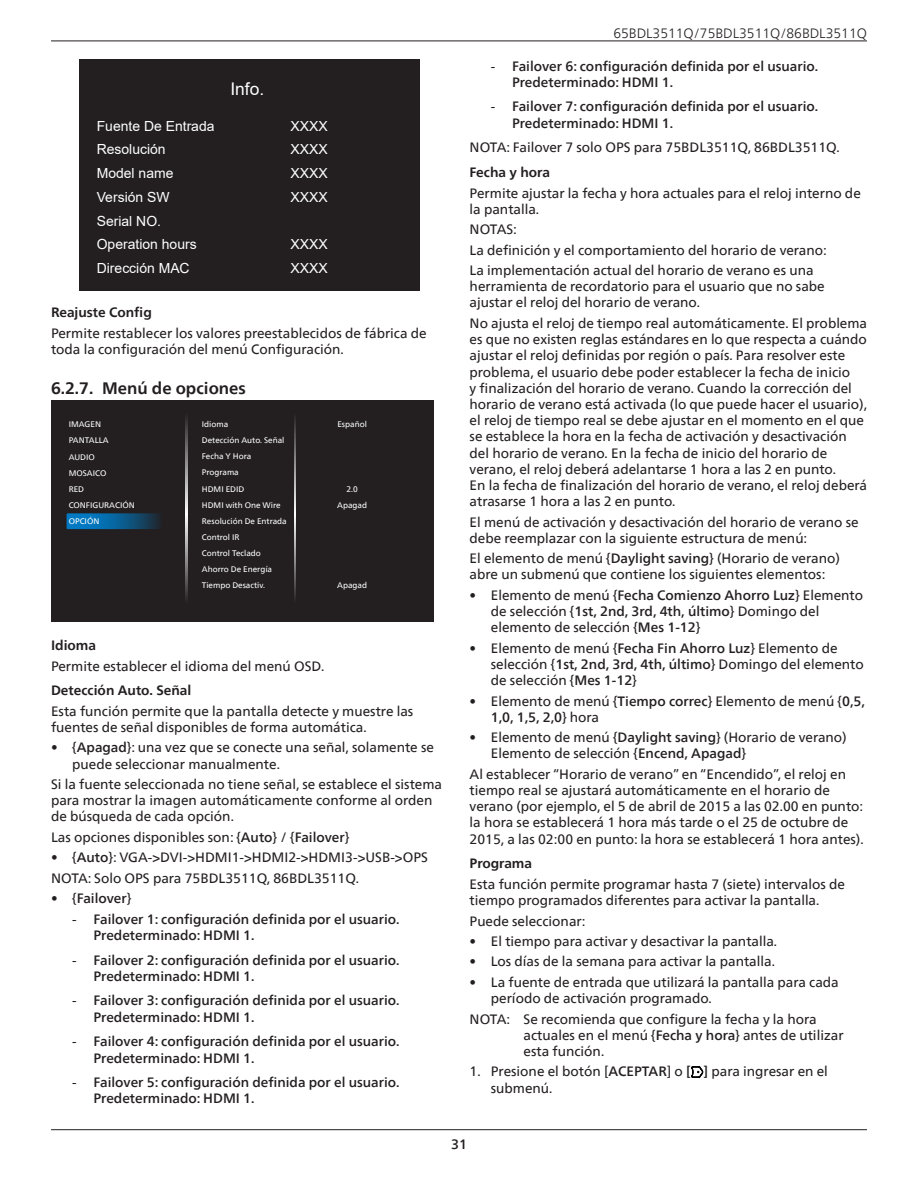
<style>
.page{position:relative;width:918px;height:1188px;background:#fff}
.page>*{position:absolute;margin:0;border:0;box-sizing:border-box;transform-origin:0 0}
.t1{font:17.4px "Arial";color:#fff}
.t2{font:700 16.5px "Neue Frutiger World";color:#231f20}
.t3{font:13.95px/23.7px "Arial";color:#fff}
.Body{font:13.5px/16.2px "Neue Frutiger World";color:#231f20}
.t4{font:500 13.5px/16.2px "Neue Frutiger World";color:#231f20}
.OSD_Item_Bold{font:700 13.5px "Neue Frutiger World";color:#231f20}
.t5{font:300 13.5px "Neue Frutiger World";color:#231f20}
.t6{font:8.1px/16px "Neue Frutiger World";color:#fff}
.s1{font-weight:500}
.s2{font-weight:400}
</style>
<div class="page">
<hr style="left:51px;top:41px;width:816px;height:1px;background:#231f20">
<hr style="left:51px;top:1129px;width:816px;height:1px;background:#231f20">
<div style="left:80px;top:59px;width:340px;height:232px;background:#231f20"></div>
<div style="left:51px;top:400px;width:382px;height:222px;background:#231f20"></div>
<svg style="left:186px;top:417px;width:1px;height:183px"></svg>
<svg style="left:294px;top:417px;width:2px;height:183px"></svg>
<svg style="left:67px;top:513px;width:93px;height:16px"></svg>
<svg style="left:692px;top:1067px;width:11px;height:11px"></svg>
<p class="t1" style="left:230px;top:77px;width:35px">Info.</p>
<p class="t3" style="left:97px;top:114px;width:119px">Fuente De Entrada<br>Resolución<br>Model name<br>Versión SW<br>Serial NO.<br>Operation hours<br>Dirección MAC</p>
<p class="t3" style="left:291px;top:114px;width:39px;text-align:justify">XXXX XXXX XXXX XXXX</p>
<p class="t3" style="left:291px;top:232px;width:39px">XXXX<br>XXXX</p>
<p class="OSD_Item_Bold" style="left:51px;top:301px;width:102px">Reajuste Config</p>
<p class="Body" style="left:51px;top:325px;width:377px">Permite restablecer los valores preestablecidos de fábrica de toda la configuración del menú Configuración.</p>
<p class="t2" style="left:51px;top:374px;width:196px">6.2.7. Menú de opciones</p>
<p class="t6" style="left:337px;top:417px;width:31px">Español</p>
<p class="t6" style="left:202px;top:416px;width:86px">Idioma<br>Detección Auto. Señal<br>Fecha Y Hora<br>Programa<br>HDMI EDID<br>HDMI with One Wire<br>Resolución De Entrada<br>Control IR<br>Control Teclado<br>Ahorro De Energía<br>Tiempo Desactiv.</p>
<p class="t6" style="left:69px;top:417px;width:68px">IMAGEN<br>PANTALLA<br>AUDIO<br>MOSAICO<br>RED<br>CONFIGURACIÓN<br>OPCIÓN</p>
<p class="t6" style="left:337px;top:481px;width:31px;text-align:center">2.0<br>Apagad</p>
<p class="t6" style="left:337px;top:578px;width:31px">Apagad</p>
<p class="OSD_Item_Bold" style="left:51px;top:633px;width:47px">Idioma</p>
<p class="Body" style="left:51px;top:658px;width:275px">Permite establecer el idioma del menú OSD.</p>
<p class="OSD_Item_Bold" style="left:51px;top:679px;width:142px">Detección Auto. Señal</p>
<p class="Body" style="left:51px;top:703px;width:364px">Esta función permite que la pantalla detecte y muestre las fuentes de señal disponibles de forma automática.</p>
<p class="Body" style="left:72px;top:740px;width:363px;text-indent:-21px">• {<span class="s1">Apagad</span>}: una vez que se conecte una señal, solamente se puede seleccionar manualmente.</p>
<p class="Body" style="left:51px;top:776px;width:393px">Si la fuente seleccionada no tiene señal, se establece el sistema para mostrar la imagen automáticamente conforme al orden de búsqueda de cada opción.</p>
<p class="Body" style="left:51px;top:829px;width:300px">Las opciones disponibles son: {<span class="s1">Auto</span>} / {<span class="s1">Failover</span>}</p>
<p class="Body" style="left:51px;top:850px;width:378px">• {<span class="s1">Auto</span>}: VGA-&gt;DVI-&gt;HDMI1-&gt;HDMI2-&gt;HDMI3-&gt;USB-&gt;OPS</p>
<p class="Body" style="left:51px;top:870px;width:309px">NOTA: Solo OPS para 75BDL3511Q, 86BDL3511Q.</p>
<p class="t4" style="left:51px;top:890px;width:82px"><span class="s2">• {</span>Failover<span class="s2">}</span></p>
<p class="t4" style="left:94px;top:911px;width:307px;text-indent:-21px"><span class="s2">-</span> Failover 1: configuración definida por el usuario.<br>Predeterminado: HDMI 1.</p>
<p class="t4" style="left:94px;top:952px;width:307px;text-indent:-21px"><span class="s2">-</span> Failover 2: configuración definida por el usuario.<br>Predeterminado: HDMI 1.</p>
<p class="t4" style="left:94px;top:993px;width:307px;text-indent:-21px"><span class="s2">-</span> Failover 3: configuración definida por el usuario.<br>Predeterminado: HDMI 1.</p>
<p class="t4" style="left:94px;top:1034px;width:307px;text-indent:-21px"><span class="s2">-</span> Failover 4: configuración definida por el usuario.<br>Predeterminado: HDMI 1.</p>
<p class="t4" style="left:94px;top:1074px;width:307px;text-indent:-21px"><span class="s2">-</span> Failover 5: configuración definida por el usuario.<br>Predeterminado: HDMI 1.</p>
<p class="t5" style="left:613px;top:23px;width:255px">65BDL3511Q/75BDL3511Q/86BDL3511Q</p>
<p class="t4" style="left:512px;top:58px;width:307px;text-indent:-21px"><span class="s2">-</span> Failover 6: configuración definida por el usuario.<br>Predeterminado: HDMI 1.</p>
<p class="t4" style="left:512px;top:99px;width:307px;text-indent:-21px"><span class="s2">-</span> Failover 7: configuración definida por el usuario.<br>Predeterminado: HDMI 1.</p>
<p class="Body" style="left:470px;top:140px;width:372px">NOTA: Failover 7 solo OPS para 75BDL3511Q, 86BDL3511Q.</p>
<p class="OSD_Item_Bold" style="left:470px;top:160px;width:82px">Fecha y hora</p>
<p class="Body" style="left:470px;top:185px;width:393px">Permite ajustar la fecha y hora actuales para el reloj interno de la pantalla.</p>
<p class="Body" style="left:470px;top:222px;width:49px">NOTAS:</p>
<p class="Body" style="left:470px;top:242px;width:359px">La definición y el comportamiento del horario de verano:</p>
<p class="Body" style="left:470px;top:263px;width:357px">La implementación actual del horario de verano es una herramienta de recordatorio para el usuario que no sabe ajustar el reloj del horario de verano.</p>
<p class="Body" style="left:470px;top:315px;width:399px">No ajusta el reloj de tiempo real automáticamente. El problema es que no existen reglas estándares en lo que respecta a cuándo ajustar el reloj definidas por región o país. Para resolver este problema, el usuario debe poder establecer la fecha de inicio<br>y finalización del horario de verano. Cuando la corrección del horario de verano está activada (lo que puede hacer el usuario), el reloj de tiempo real se debe ajustar en el momento en el que se establece la hora en la fecha de activación y desactivación del horario de verano. En la fecha de inicio del horario de verano, el reloj deberá adelantarse 1 hora a las 2 en punto.<br>En la fecha de finalización del horario de verano, el reloj deberá atrasarse 1 hora a las 2 en punto.</p>
<p class="Body" style="left:470px;top:514px;width:391px">El menú de activación y desactivación del horario de verano se debe reemplazar con la siguiente estructura de menú:</p>
<p class="Body" style="left:470px;top:551px;width:372px">El elemento de menú {<span class="s1">Daylight saving</span>} (Horario de verano) abre un submenú que contiene los siguientes elementos:</p>
<p class="Body" style="left:491px;top:587px;width:374px;text-indent:-21px">• Elemento de menú {<span class="s1">Fecha Comienzo Ahorro Luz</span>} Elemento de selección {<span class="s1">1st, 2nd, 3rd, 4th, último</span>} Domingo del elemento de selección {<span class="s1">Mes 1-12</span>}</p>
<p class="Body" style="left:491px;top:640px;width:374px;text-indent:-21px">• Elemento de menú {<span class="s1">Fecha Fin Ahorro Luz</span>} Elemento de selección {<span class="s1">1st, 2nd, 3rd, 4th, último</span>} Domingo del elemento de selección {<span class="s1">Mes 1-12</span>}</p>
<p class="Body" style="left:491px;top:693px;width:375px;text-indent:-21px">• Elemento de menú {<span class="s1">Tiempo correc</span>} Elemento de menú {<span class="s1">0,5,<br>1,0, 1,5, 2,0</span>} hora</p>
<p class="Body" style="left:491px;top:730px;width:357px;text-indent:-21px">• Elemento de menú {<span class="s1">Daylight saving</span>} (Horario de verano)<br>Elemento de selección {<span class="s1">Encend, Apagad</span>}</p>
<p class="Body" style="left:470px;top:766px;width:396px">Al establecer “Horario de verano” en “Encendido”, el reloj en tiempo real se ajustará automáticamente en el horario de verano (por ejemplo, el 5 de abril de 2015 a las 02.00 en punto: la hora se establecerá 1 hora más tarde o el 25 de octubre de 2015, a las 02:00 en punto: la hora se establecerá 1 hora antes).</p>
<p class="OSD_Item_Bold" style="left:470px;top:852px;width:64px">Programa</p>
<p class="Body" style="left:470px;top:876px;width:377px">Esta función permite programar hasta 7 (siete) intervalos de tiempo programados diferentes para activar la pantalla.</p>
<p class="Body" style="left:470px;top:913px;width:117px">Puede seleccionar:</p>
<p class="Body" style="left:470px;top:933px;width:309px">• El tiempo para activar y desactivar la pantalla.</p>
<p class="Body" style="left:470px;top:954px;width:307px">• Los días de la semana para activar la pantalla.</p>
<p class="Body" style="left:491px;top:974px;width:349px;text-indent:-21px">• La fuente de entrada que utilizará la pantalla para cada período de activación programado.</p>
<p class="Body" style="left:524px;top:1011px;width:322px;text-indent:-54px">NOTA: Se recomienda que configure la fecha y la hora actuales en el menú {<span class="s1">Fecha y hora</span>} antes de utilizar esta función.</p>
<p class="Body" style="left:491px;top:1064px;width:339px;text-indent:-21px">1. Presione el botón [<span class="s1">ACEPTAR</span>] o <span class="s1">[ ]</span> para ingresar en el submenú.</p>
<p class="t4" style="left:451px;top:1137px;width:17px">31</p>
</div>
